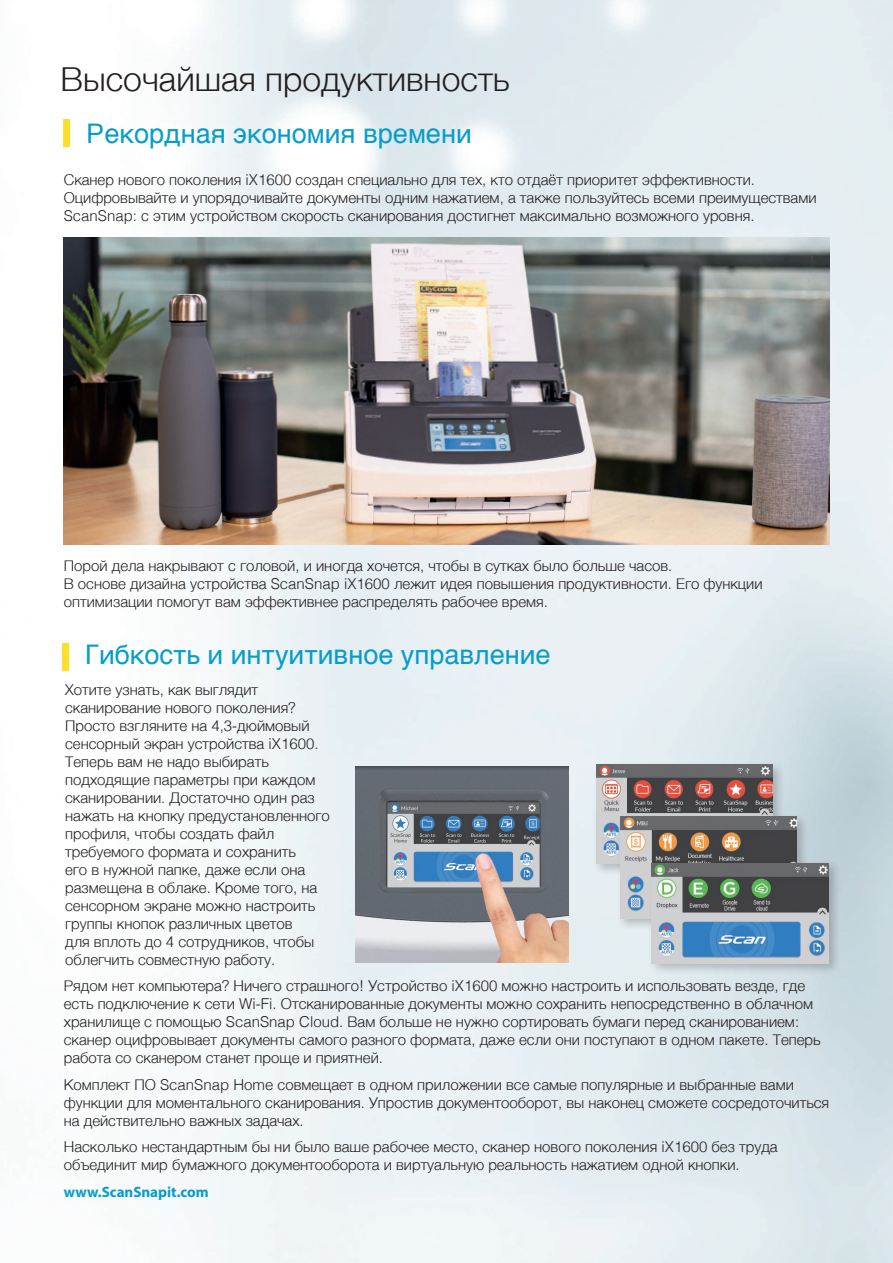
<style>
.page{position:relative;width:893px;height:1263px;background:#fff}
.page>*{position:absolute;margin:0;border:0;box-sizing:border-box;transform-origin:0 0}
.t1{font:300 33.75px "Helvetica";color:#231f20}
.t2{font:27px "Helvetica";color:#079dca}
.t3{font:300 15px/18px "Helvetica";color:#231f20}
.t4{font:700 15px "Myriad Pro";color:#079dca}
</style>
<div class="page">
<img style="left:63px;top:0;width:830px;height:1263px">
<div style="left:64px;top:119px;width:6px;height:28px;background:#ffdd2b"></div>
<div style="left:62px;top:643px;width:7px;height:28px;background:#ffdd2b"></div>
<img style="left:356px;top:766px;width:213px;height:196px">
<div style="left:592px;top:760px;width:193px;height:116px;background:#231f20;opacity:.25"></div>
<img style="left:596px;top:764px;width:177px;height:99px">
<div style="left:616px;top:813px;width:193px;height:118px;background:#231f20;opacity:.25"></div>
<img style="left:620px;top:817px;width:177px;height:101px">
<div style="left:648px;top:859px;width:193px;height:117px;background:#231f20;opacity:.25"></div>
<img style="left:652px;top:863px;width:176px;height:100px">
<img style="left:64px;top:237px;width:765px;height:308px">
<h1 class="t1" style="left:61px;top:50px;width:451px">Высочайшая продуктивность</h1>
<h2 class="t2" style="left:86px;top:113px;width:387px">Рекордная экономия времени</h2>
<p class="t3" style="left:64px;top:170px;width:754px">Сканер нового поколения iX1600 создан специально для тех, кто отдаёт приоритет эффективности.<br>Оцифровывайте и упорядочивайте документы одним нажатием, а также пользуйтесь всеми преимуществами<br>ScanSnap: с этим устройством скорость сканирования достигнет максимально возможного уровня.</p>
<p class="t3" style="left:64px;top:556px;width:700px">Порой дела накрывают с головой, и иногда хочется, чтобы в сутках было больше часов.<br>В основе дизайна устройства ScanSnap iX1600 лежит идея повышения продуктивности. Его функции оптимизации помогут вам эффективнее распределять рабочее время.</p>
<h2 class="t2" style="left:85px;top:633px;width:467px">Гибкость и интуитивное управление</h2>
<p class="t3" style="left:65px;top:680px;width:266px">Хотите узнать, как выглядит сканирование нового поколения?<br>Просто взгляните на 4,3-дюймовый сенсорный экран устройства iX1600.<br>Теперь вам не надо выбирать подходящие параметры при каждом сканировании. Достаточно один раз нажать на кнопку предустановленного профиля, чтобы создать файл требуемого формата и сохранить<br>его в нужной папке, даже если она размещена в облаке. Кроме того, на сенсорном экране можно настроить группы кнопок различных цветов<br>для вплоть до 4 сотрудников, чтобы облегчить совместную работу.</p>
<p class="t3" style="left:64px;top:976px;width:758px">Рядом нет компьютера? Ничего страшного! Устройство iX1600 можно настроить и использовать везде, где есть подключение к сети Wi-Fi. Отсканированные документы можно сохранить непосредственно в облачном хранилище с помощью ScanSnap Cloud. Вам больше не нужно сортировать бумаги перед сканированием: сканер оцифровывает документы самого разного формата, даже если они поступают в одном пакете. Теперь работа со сканером станет проще и приятней.</p>
<p class="t3" style="left:64px;top:1074px;width:767px">Комплект ПО ScanSnap Home совмещает в одном приложении все самые популярные и выбранные вами функции для моментального сканирования. Упростив документооборот, вы наконец сможете сосредоточиться на действительно важных задачах.</p>
<p class="t3" style="left:64px;top:1137px;width:715px">Насколько нестандартным бы ни было ваше рабочее место, сканер нового поколения iX1600 без труда объединит мир бумажного документооборота и виртуальную реальность нажатием одной кнопки.</p>
<p class="t4" style="left:64px;top:1182px;width:146px">www.ScanSnapit.com</p>
</div>
